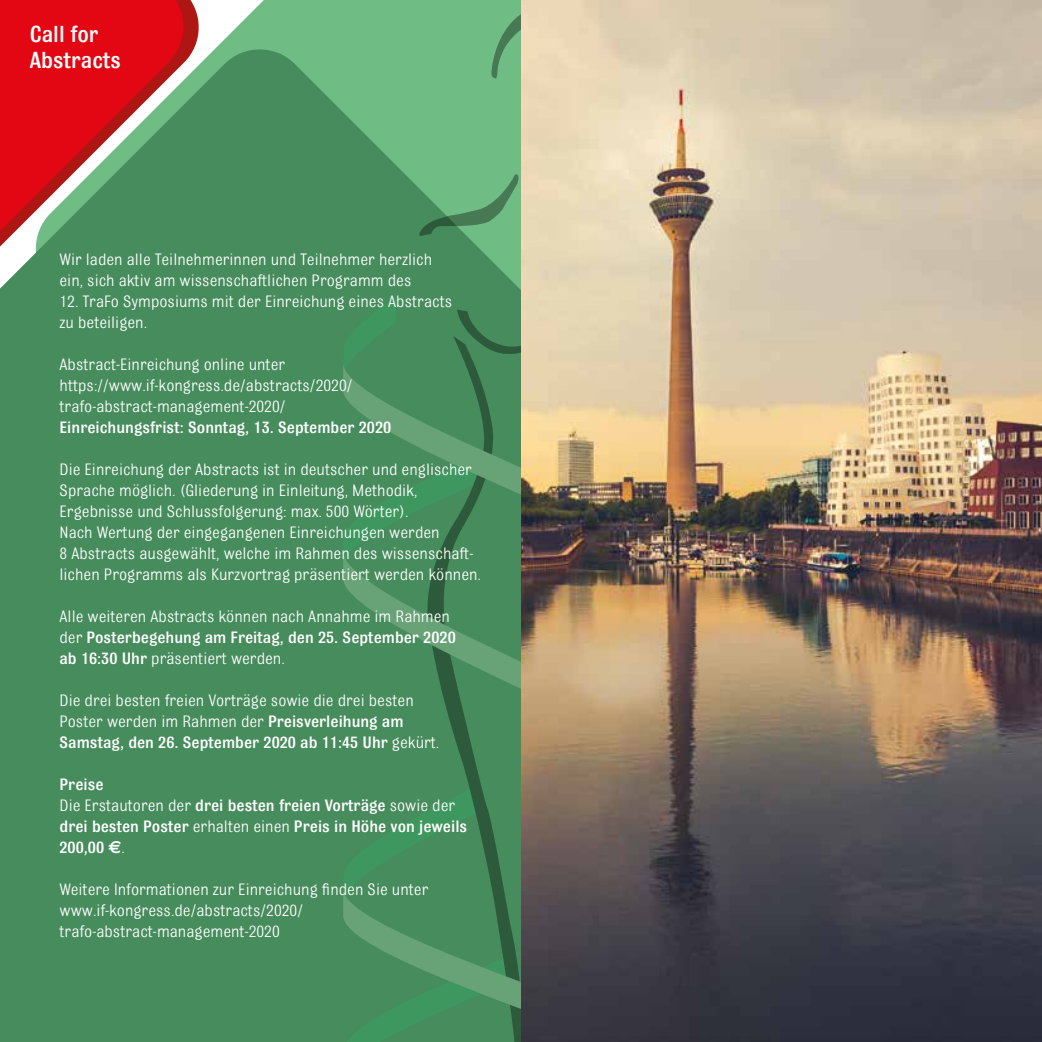
<style>
.page{position:relative;width:1042px;height:1042px;background:#fff}
.page>*{position:absolute;margin:0;border:0;box-sizing:border-box;transform-origin:0 0}
.t1{font:500 24.5px/26.2px "Bulldog";color:#fff}
.t2{font:17.5px/21px "Bulldog";color:#fff}
.t3{font:500 17.5px/21px "Bulldog";color:#fff}
.s1{font-weight:500}
.s2{font-weight:400}
.s3{font-family:"Euro Sans";font-weight:700}
</style>
<div class="page">
<div style="left:0;top:45px;width:416px;height:997px;background:#468c5c"></div>
<svg style="left:188px;top:0;width:15px;height:268px;background:#6f946f"></svg>
<svg style="left:0;top:0;width:188px;height:270px;background:#ad4d42"></svg>
<svg style="left:343px;top:296px;width:53px;height:67px;background:#42905c"></svg>
<svg style="left:343px;top:835px;width:82px;height:54px;background:#42905c"></svg>
<svg style="left:416px;top:0;width:105px;height:363px;background:#60aa76"></svg>
<svg style="left:425px;top:336px;width:96px;height:553px;background:#428456"></svg>
<svg style="left:343px;top:363px;width:178px;height:189px;background:#488d5e"></svg>
<svg style="left:343px;top:552px;width:178px;height:283px;background:#478a5c"></svg>
<svg style="left:343px;top:889px;width:178px;height:153px;background:#498e5f"></svg>
<img style="left:521px;top:0;width:521px;height:1042px">
<h1 class="t1" style="left:30px;top:20px;width:93px">Call for<br>Abstracts</h1>
<p class="t2" style="left:60px;top:249px;width:374px">Wir laden alle Teilnehmerinnen und Teilnehmer herzlich ein, sich aktiv am wissenschaftlichen Programm des</p>
<p class="t2" style="left:60px;top:291px;width:394px">12. TraFo Symposiums mit der Einreichung eines Abstracts zu beteiligen.</p>
<p class="t2" style="left:60px;top:354px;width:295px">Abstract-Einreichung online unter https://www.if-kongress.de/abstracts/2020/ trafo-abstract-management-2020/</p>
<p class="t3" style="left:60px;top:417px;width:333px">Einreichungsfrist: Sonntag, 13. September 2020</p>
<p class="t2" style="left:60px;top:459px;width:423px">Die Einreichung der Abstracts ist in deutscher und englischer Sprache möglich. (Gliederung in Einleitung, Methodik, Ergebnisse und Schlussfolgerung: max. 500 Wörter).<br>Nach Wertung der eingegangenen Einreichungen werden<br>8 Abstracts ausgewählt, welche im Rahmen des wissenschaft&shy;lichen Programms als Kurzvortrag präsentiert werden können.</p>
<p class="t2" style="left:60px;top:606px;width:398px">Alle weiteren Abstracts können nach Annahme im Rahmen der <span class="s1">Posterbegehung am Freitag, den 25. September 2020 ab 16:30 Uhr</span> präsentiert werden.</p>
<p class="t2" style="left:60px;top:690px;width:381px">Die drei besten freien Vorträge sowie die drei besten<br>Poster werden im Rahmen der <span class="s1">Preisverleihung am<br>Samstag, den 26. September 2020 ab 11:45 Uhr</span> gekürt.</p>
<p class="t3" style="left:60px;top:774px;width:409px">Preise<br><span class="s2">Die Erstautoren der</span> drei besten freien Vorträge <span class="s2">sowie der </span>drei besten Poster <span class="s2">erhalten einen</span> Preis in Höhe von jeweils 200,00 <span class="s3">E</span><span class="s2">.</span></p>
<p class="t2" style="left:60px;top:879px;width:370px">Weitere Informationen zur Einreichung finden Sie unter www.if-kongress.de/abstracts/2020/ trafo-abstract-management-2020</p>
</div>
